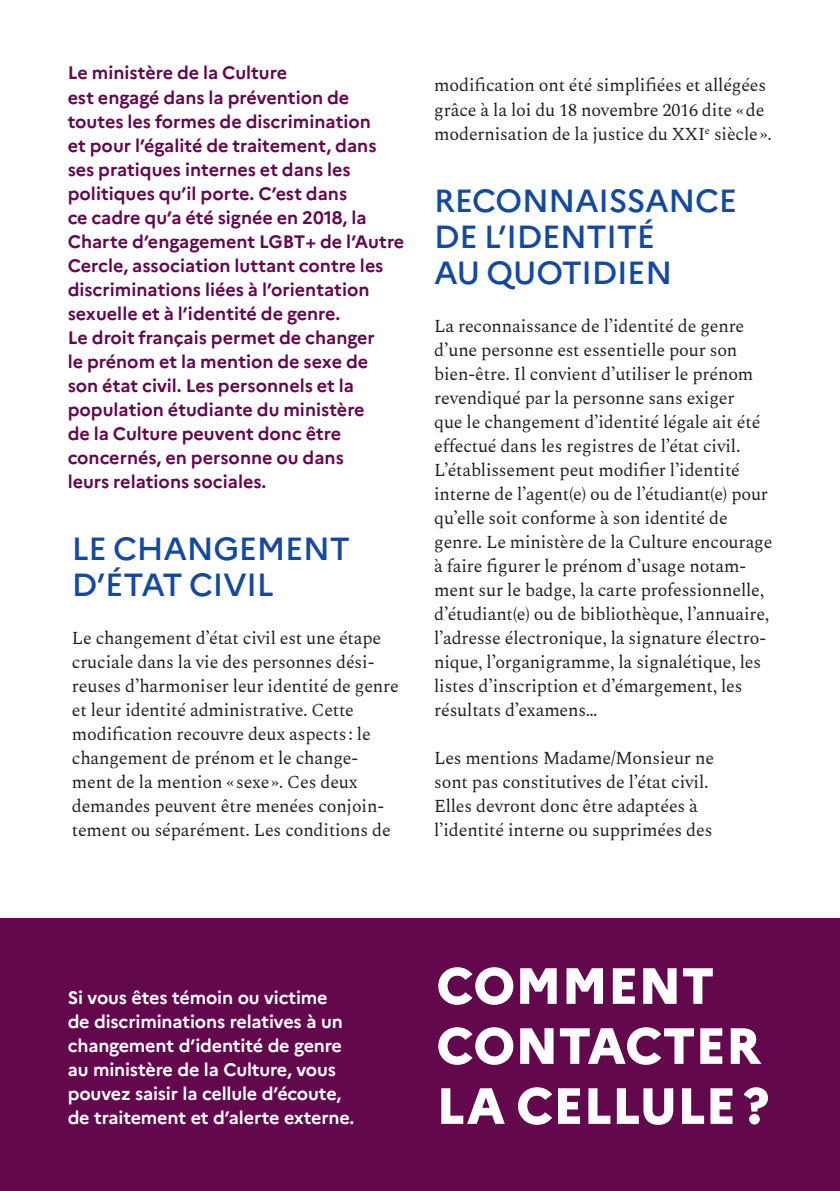
<style>
.page{position:relative;width:840px;height:1191px;background:#fff}
.page>*{position:absolute;margin:0;border:0;box-sizing:border-box;transform-origin:0 0}
.t1{font:800 50.8px/60px "Marianne";color:#fff}
._01_Texte_Couverture{font:500 32px "Marianne";letter-spacing:-.01em;color:#13499f}
._01_Texte-labeur_Spectral{font:18px/24px "Spectral";letter-spacing:-.01em;color:#231f20}
._02_Chapeau_Marianne{font:700 18px/24px "Marianne";color:#63084d}
._01_Texte-labeur_Spectral-2{font:700 18px/24px "Marianne";letter-spacing:-.01em;color:#fff}
</style>
<div class="page">
<div style="left:0;top:918px;width:839px;height:273px;background:#63084d"></div>
<p class="_02_Chapeau_Marianne" style="left:68px;top:60px;width:338px">Le ministère de la Culture<br>est engagé dans la prévention de toutes les formes de discrimination<br>et pour l’égalité de traitement, dans ses pratiques internes et dans les politiques qu’il porte. C’est dans<br>ce cadre qu’a été signée en 2018, la Charte d’engagement LGBT+ de l’Autre Cercle, association luttant contre les discriminations liées à l’orientation sexuelle et à l’identité de genre.</p>
<p class="_02_Chapeau_Marianne" style="left:68px;top:324px;width:308px">Le droit français permet de changer le prénom et la mention de sexe de son état civil. Les personnels et la population étudiante du ministère de la Culture peuvent donc être concernés, en personne ou dans leurs relations sociales.</p>
<p class="_01_Texte_Couverture" style="left:72px;top:523px;width:279px">LE CHANGEMENT</p>
<p class="_01_Texte_Couverture" style="left:72px;top:559px;width:203px">D’ÉTAT CIVIL</p>
<p class="_01_Texte-labeur_Spectral" style="left:72px;top:624px;width:328px">Le changement d’état civil est une étape cruciale dans la vie des personnes dési&shy;reuses d’harmoniser leur identité de genre et leur identité administrative. Cette modification recouvre deux aspects : le changement de prénom et le change&shy;ment de la mention « sexe ». Ces deux demandes peuvent être menées conjoin&shy;tement ou séparément. Les conditions de</p>
<p class="_01_Texte-labeur_Spectral" style="left:434px;top:72px;width:339px">modification ont été simplifiées et allégées grâce à la loi du 18 novembre 2016 dite « de modernisation de la justice du XXI<sup>e</sup> siècle ».</p>
<p class="_01_Texte_Couverture" style="left:434px;top:175px;width:304px">RECONNAISSANCE</p>
<p class="_01_Texte_Couverture" style="left:434px;top:211px;width:222px">DE L’IDENTITÉ</p>
<p class="_01_Texte_Couverture" style="left:434px;top:247px;width:239px">AU QUOTIDIEN</p>
<p class="_01_Texte-labeur_Spectral" style="left:434px;top:312px;width:339px">La reconnaissance de l’identité de genre d’une personne est essentielle pour son bien-être. Il convient d’utiliser le prénom revendiqué par la personne sans exiger<br>que le changement d’identité légale ait été effectué dans les registres de l’état civil.<br>L’établissement peut modifier l’identité interne de l’agent(e) ou de l’étudiant(e) pour qu’elle soit conforme à son identité de genre. Le ministère de la Culture encourage à faire figurer le prénom d’usage notam&shy;ment sur le badge, la carte professionnelle, d’étudiant(e) ou de bibliothèque, l’annuaire, l’adresse électronique, la signature électro&shy;nique, l’organigramme, la signalétique, les listes d’inscription et d’émargement, les résultats d’examens…</p>
<p class="_01_Texte-labeur_Spectral" style="left:434px;top:744px;width:281px">Les mentions Madame/Monsieur ne sont pas constitutives de l’état civil.<br>Elles devront donc être adaptées à l’identité interne ou supprimées des</p>
<p class="_01_Texte-labeur_Spectral-2" style="left:68px;top:984px;width:288px">Si vous êtes témoin ou victime<br>de discriminations relatives à un changement d’identité de genre au ministère de la Culture, vous pouvez saisir la cellule d’écoute, de traitement et d’alerte externe.</p>
<p class="t1" style="left:436px;top:951px;width:334px">COMMENT<br>CONTACTER<br>LA CELLULE ?</p>
</div>
